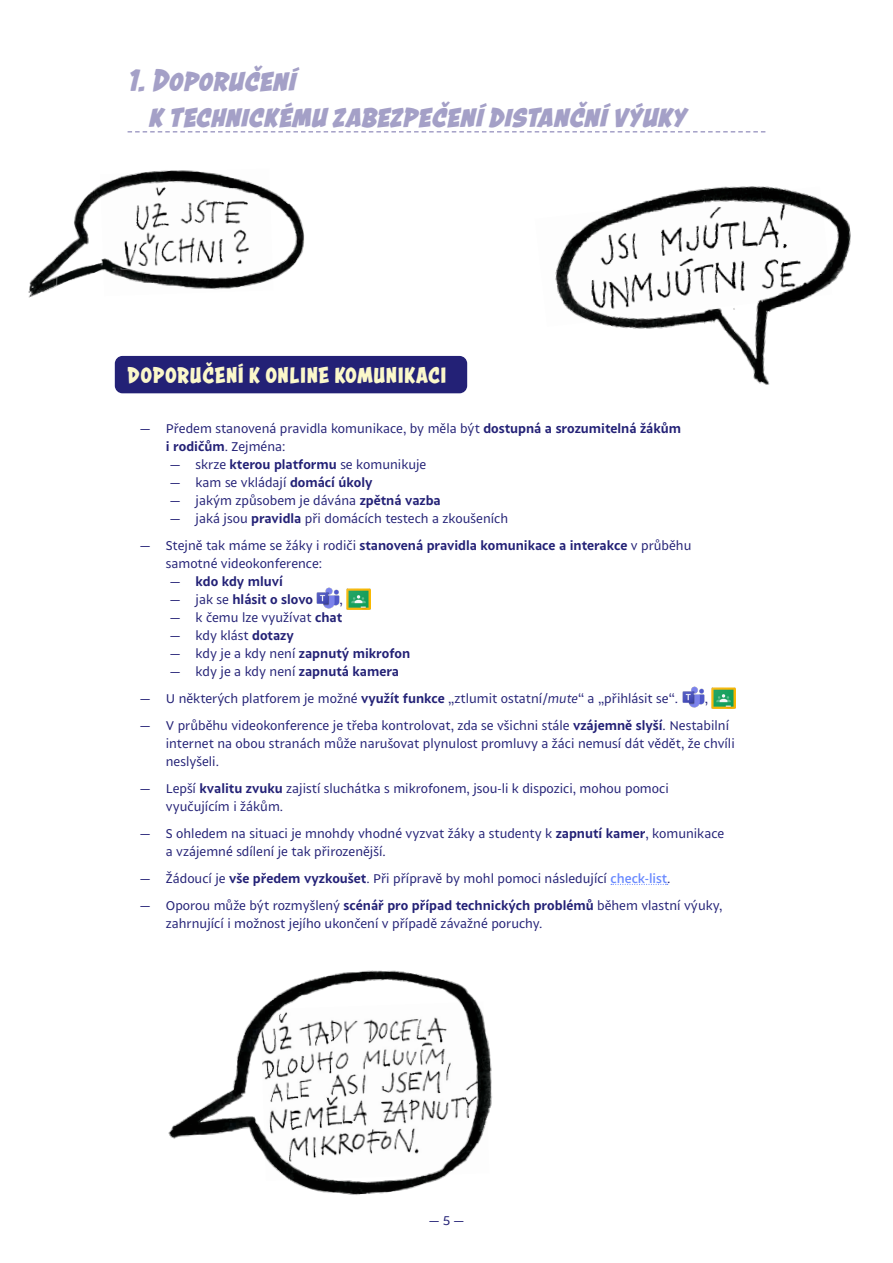
<style>
.page{position:relative;width:893px;height:1263px;background:#fff}
.page>*{position:absolute;margin:0;border:0;box-sizing:border-box;transform-origin:0 0}
.t1{font:italic 700 33px/36px "Astounder Squared BB";color:#a4a0c7}
.t2{font:700 24px "Astounder Squared BB";letter-spacing:.025em;color:#fbf8ca}
.t3{font:13.5px/18px "Sprout";color:#232176}
.t4{font:700 13.5px "Sprout";color:#232176}
.s1{font-weight:700}
.s2{font-weight:400}
.s3{font-style:italic}
.s4{font-weight:500;color:#6a8aff}
</style>
<div class="page">
<svg style="left:128px;top:131px;width:637px;height:2px"></svg>
<div style="left:115px;top:356px;width:352px;height:37px;background:#232176;border-radius:8px"></div>
<svg style="left:611px;top:884px;width:57px;height:1px"></svg>
<img style="left:316px;top:587px;width:24px;height:22px">
<img style="left:346px;top:589px;width:25px;height:21px">
<img style="left:682px;top:686px;width:23px;height:22px">
<img style="left:712px;top:688px;width:24px;height:21px">
<img style="left:615px;top:205px;width:236px;height:180px">
<img style="left:555px;top:186px;width:277px;height:141px">
<img style="left:168px;top:970px;width:324px;height:225px">
<img style="left:260px;top:1002px;width:229px;height:179px">
<img style="left:28px;top:185px;width:277px;height:113px">
<img style="left:100px;top:170px;width:173px;height:126px">
<h1 class="t1" style="left:149px;top:62px;width:539px;text-indent:-21px">1. Doporučení<br>k technickému zabezpečení distanční výuky</h1>
<h3 class="t2" style="left:128px;top:360px;width:320px">DOPORUČENÍ K ONLINE KOMUNIKACI</h3>
<p class="t3" style="left:166px;top:419px;width:517px;text-indent:-26px">— Předem stanovená pravidla komunikace, by měla být <span class="s1">dostupná a srozumitelná žákům i rodičům</span>. Zejména:</p>
<p class="t3" style="left:170px;top:455px;width:258px">— skrze <span class="s1">kterou platformu</span> se komunikuje</p>
<p class="t3" style="left:170px;top:473px;width:204px">— kam se vkládají <span class="s1">domácí úkoly</span></p>
<p class="t3" style="left:170px;top:491px;width:272px">— jakým způsobem je dávána <span class="s1">zpětná vazba</span></p>
<p class="t3" style="left:170px;top:509px;width:340px">— jaká jsou <span class="s1">pravidla</span> při domácích testech a zkoušeních</p>
<p class="t3" style="left:166px;top:536px;width:527px;text-indent:-26px">— Stejně tak máme se žáky i rodiči <span class="s1">stanovená pravidla komunikace a interakce</span> v průběhu samotné videokonference:</p>
<p class="t4" style="left:170px;top:572px;width:114px"><span class="s2">—</span> kdo kdy mluví</p>
<p class="t4" style="left:170px;top:590px;width:144px"><span class="s2">— jak se</span> hlásit o slovo</p>
<p class="t3" style="left:340px;top:590px;width:5px">,</p>
<p class="t3" style="left:170px;top:608px;width:174px">— k čemu lze využívat <span class="s1">chat</span></p>
<p class="t3" style="left:170px;top:626px;width:125px">— kdy klást <span class="s1">dotazy</span></p>
<p class="t4" style="left:170px;top:644px;width:242px"><span class="s2">— kdy je a kdy není</span> zapnutý mikrofon</p>
<p class="t3" style="left:170px;top:662px;width:230px">— kdy je a kdy není <span class="s1">zapnutá kamera</span></p>
<p class="t3" style="left:140px;top:689px;width:539px">— U některých platforem je možné <span class="s1">využít funkce</span> „ztlumit ostatní/<span class="s3">mute</span>“ a „přihlásit se“.</p>
<p class="t3" style="left:705px;top:689px;width:5px">,</p>
<p class="t3" style="left:166px;top:716px;width:570px;text-indent:-26px">— V průběhu videokonference je třeba kontrolovat, zda se všichni stále <span class="s1">vzájemně slyší</span>. Nestabilní internet na obou stranách může narušovat plynulost promluvy a žáci nemusí dát vědět, že chvíli neslyšeli.</p>
<p class="t3" style="left:166px;top:779px;width:504px;text-indent:-26px">— Lepší <span class="s1">kvalitu zvuku</span> zajistí sluchátka s mikrofonem, jsou-li k dispozici, mohou pomoci vyučujícím i žákům.</p>
<p class="t3" style="left:166px;top:824px;width:560px;text-indent:-26px">— S ohledem na situaci je mnohdy vhodné vyzvat žáky a studenty k <span class="s1">zapnutí kamer</span>, komunikace a vzájemné sdílení je tak přirozenější.</p>
<p class="t3" style="left:140px;top:869px;width:532px">— Žádoucí je <span class="s1">vše předem vyzkoušet</span>. Při přípravě by mohl pomoci následující <span class="s4">check-list</span>.</p>
<p class="t3" style="left:166px;top:896px;width:558px;text-indent:-26px">— Oporou může být rozmyšlený <span class="s1">scénář pro případ technických problémů</span> během vlastní výuky, zahrnující i možnost jejího ukončení v případě závažné poruchy.</p>
<p class="t3" style="left:429px;top:1211px;width:36px">— 5 —</p>
</div>
